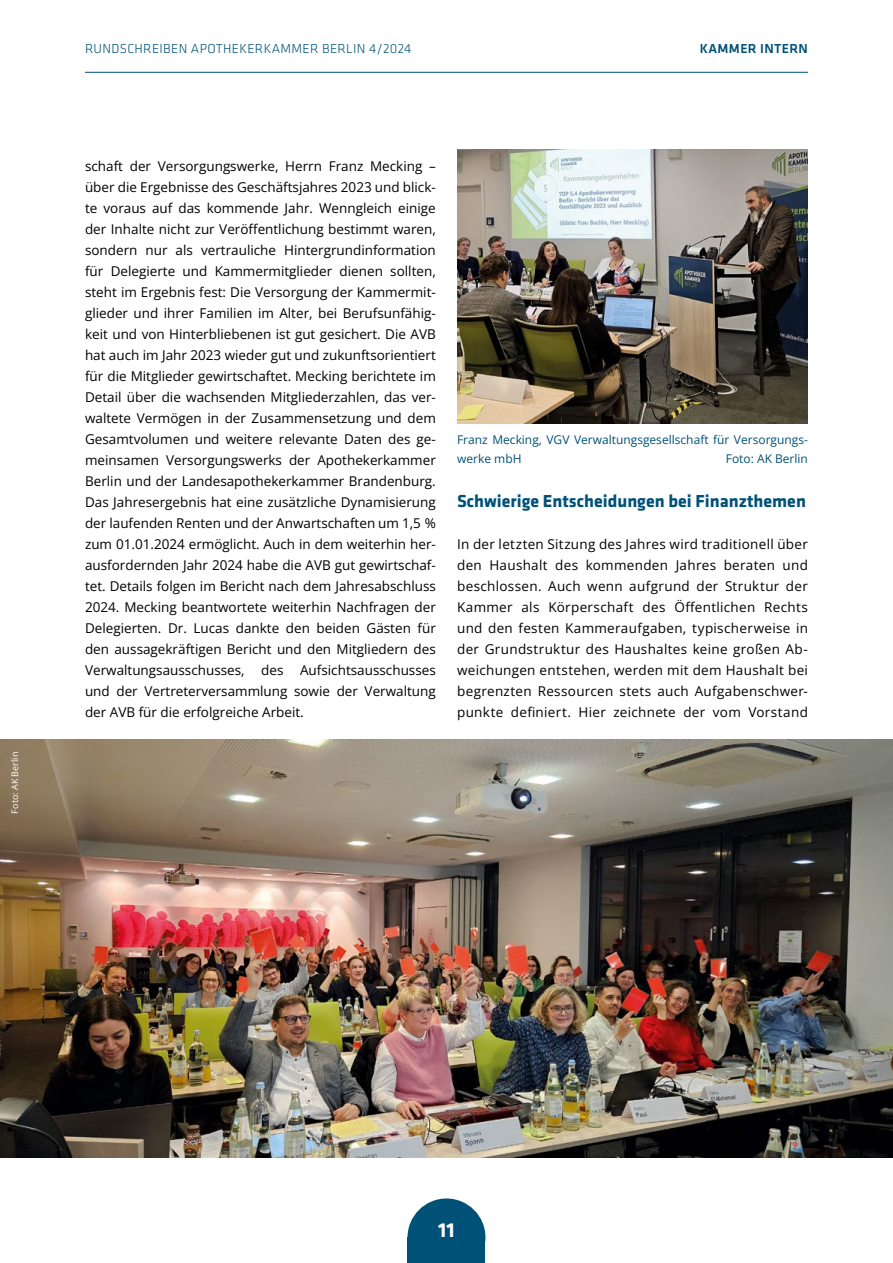
<style>
.page{position:relative;width:893px;height:1263px;background:#fff}
.page>*{position:absolute;margin:0;border:0;box-sizing:border-box;transform-origin:0 0}
.t1{font:700 21px "Klavika Basic";color:#fff}
.t2{font:700 18px "Klavika Basic";color:#005177}
.t3{font:13.5px/21px "Open Sans";color:#000;text-align:justify}
.t4{font:300 13.5px "Klavika Basic";letter-spacing:.025em;color:#005177}
.t5{font:500 13.5px "Klavika Basic";letter-spacing:.025em;color:#005177}
.t6{font:12px/19.5px "Open Sans";color:#005177}
.t7{font:9px "Open Sans";color:#fff}
</style>
<div class="page">
<svg style="left:407px;top:1198px;width:78px;height:65px;background:#236889"></svg>
<hr style="left:85px;top:72px;width:723px;height:1px;background:#005177">
<img style="left:0;top:739px;width:893px;height:419px">
<img style="left:457px;top:150px;width:351px;height:273px">
<p class="t7" style="left:9px;top:813px;width:63px;rotate:-90deg">Foto: AK Berlin</p>
<p class="t4" style="left:85px;top:40px;width:328px">RUNDSCHREIBEN APOTHEKERKAMMER BERLIN 4/2024</p>
<p class="t5" style="left:700px;top:39px;width:110px">KAMMER INTERN</p>
<p class="t3" style="left:85px;top:155px;width:352px">schaft der Versorgungswerke, Herrn Franz Mecking – über die Ergebnisse des Geschäftsjahres 2023 und blick&shy;te voraus auf das kommende Jahr. Wenngleich einige der Inhalte nicht zur Veröffentlichung bestimmt waren, sondern nur als vertrauliche Hintergrundinformation für Delegierte und Kammermitglieder dienen sollten, steht im Ergebnis fest: Die Versorgung der Kammermit&shy;glieder und ihrer Familien im Alter, bei Berufsunfähig&shy;keit und von Hinterbliebenen ist gut gesichert. Die AVB hat auch im Jahr 2023 wieder gut und zukunftsorientiert für die Mitglieder gewirtschaftet. Mecking berichtete im Detail über die wachsenden Mitgliederzahlen, das ver&shy;waltete Vermögen in der Zusammensetzung und dem Gesamtvolumen und weitere relevante Daten des ge&shy;meinsamen Versorgungswerks der Apothekerkammer Berlin und der Landesapothekerkammer Brandenburg.<br>Das Jahresergebnis hat eine zusätzliche Dynamisierung der laufenden Renten und der Anwartschaften um 1,5 % zum 01.01.2024 ermöglicht. Auch in dem weiterhin her&shy;ausfordernden Jahr 2024 habe die AVB gut gewirtschaf&shy;tet. Details folgen im Bericht nach dem Jahresabschluss 2024. Mecking beantwortete weiterhin Nachfragen der Delegierten. Dr. Lucas dankte den beiden Gästen für den aussagekräftigen Bericht und den Mitgliedern des Verwaltungsausschusses, des Aufsichtsausschusses und der Vertreterversammlung sowie der Verwaltung der AVB für die erfolgreiche Arbeit.</p>
<p class="t6" style="left:457px;top:429px;width:352px">Franz Mecking, VGV Verwaltungsgesellschaft für Versorgungs&shy;werke mbH</p>
<p class="t6" style="left:726px;top:449px;width:84px">Foto: AK Berlin</p>
<h2 class="t2" style="left:457px;top:488px;width:350px">Schwierige Entscheidungen bei Finanzthemen</h2>
<p class="t3" style="left:457px;top:533px;width:352px">In der letzten Sitzung des Jahres wird traditionell über den Haushalt des kommenden Jahres beraten und beschlossen. Auch wenn aufgrund der Struktur der Kammer als Körperschaft des Öffentlichen Rechts und den festen Kammeraufgaben, typischerweise in der Grundstruktur des Haushaltes keine großen Ab&shy;weichungen entstehen, werden mit dem Haushalt bei begrenzten Ressourcen stets auch Aufgabenschwer&shy;punkte definiert. Hier zeichnete der vom Vorstand</p>
<h1 class="t1" style="left:438px;top:1215px;width:18px">11</h1>
</div>
